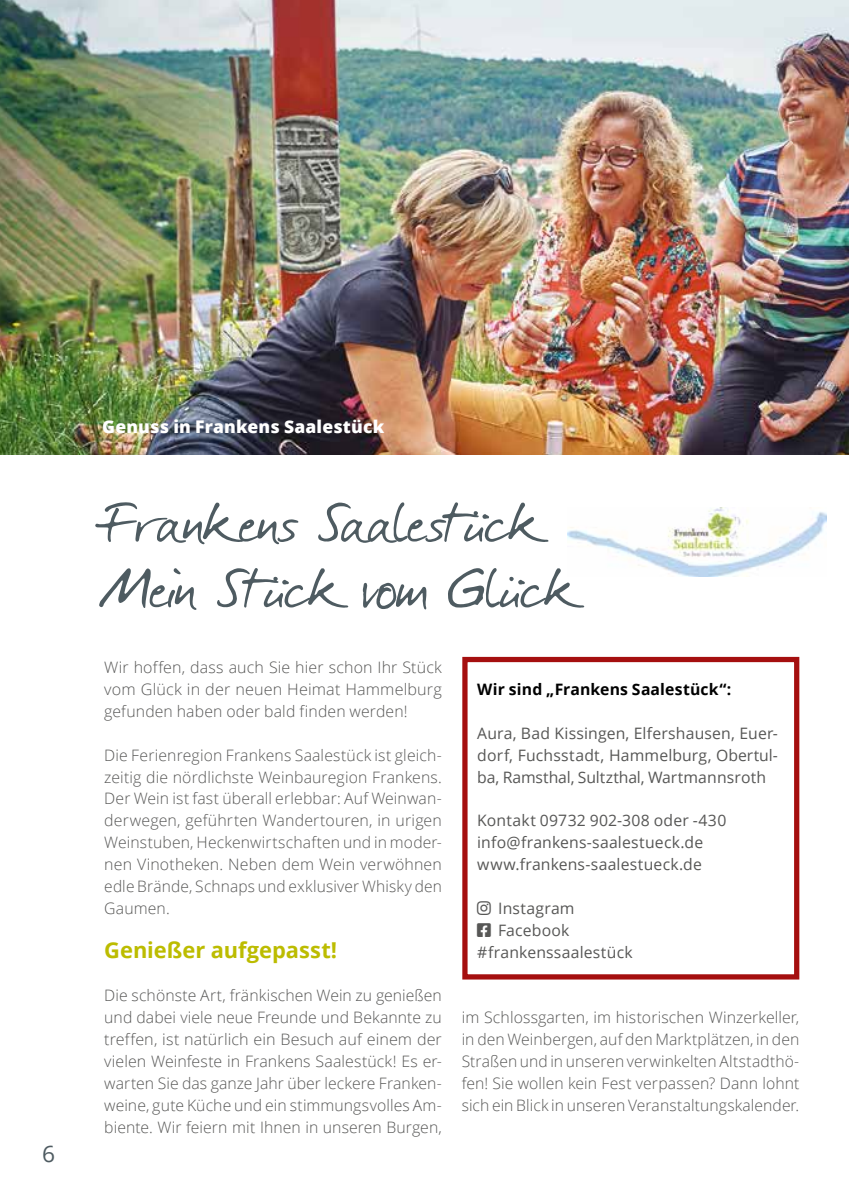
<style>
.page{position:relative;width:849px;height:1191px;background:#fff}
.page>*{position:absolute;margin:0;border:0;box-sizing:border-box;transform-origin:0 0}
.t1{font:71.75px/65.6px "Darkwoman";letter-spacing:.005em;color:#4e5b61}
.t2{font:22.75px "Open Sans";color:#4e5b61}
.t3{font:700 21.88px "Open Sans";color:#bcbc00}
.t4{font:800 17.5px "Open Sans";letter-spacing:.01em;color:#fff}
.t5{font:300 15.75px/21.9px "Open Sans";letter-spacing:.01em;color:#575756;text-align:justify}
.t6{font:15.75px/21.9px "Open Sans";letter-spacing:.01em;color:#575756}
.t7{font:700 15.75px "Open Sans";letter-spacing:.01em;color:#000}
</style>
<div class="page">
<img style="left:0;top:0;width:848px;height:454px">
<div style="left:462px;top:657px;width:337px;height:322px;border:5px solid #a50f0f"></div>
<img style="left:567px;top:507px;width:259px;height:69px">
<h2 class="t2" style="left:42px;top:1137px;width:15px">6</h2>
<p class="t4" style="left:102px;top:413px;width:284px">Genuss in Frankens Saalestück</p>
<h1 class="t1" style="left:104px;top:484px;width:475px">Frankens Saalestück<br>Mein Stück vom Glück</h1>
<p class="t5" style="left:104px;top:656px;width:339px">Wir hoffen, dass auch Sie hier schon Ihr Stück vom Glück in der neuen Heimat Hammelburg gefunden haben oder bald finden werden!</p>
<p class="t5" style="left:104px;top:743px;width:339px">Die Ferienregion Frankens Saalestück ist gleich&shy;zeitig die nördlichste Weinbauregion Frankens.<br>Der Wein ist fast überall erlebbar: Auf Weinwan&shy;derwegen, geführten Wandertouren, in urigen Weinstuben, Heckenwirtschaften und in moder&shy;nen Vinotheken. Neben dem Wein verwöhnen edle Brände, Schnaps und exklusiver Whisky den Gaumen.</p>
<h3 class="t3" style="left:104px;top:934px;width:234px">Genießer aufgepasst!</h3>
<p class="t5" style="left:104px;top:984px;width:339px">Die schönste Art, fränkischen Wein zu genießen und dabei viele neue Freunde und Bekannte zu treffen, ist natürlich ein Besuch auf einem der vielen Weinfeste in Frankens Saalestück! Es er&shy;warten Sie das ganze Jahr über leckere Franken&shy;weine, gute Küche und ein stimmungsvolles Am&shy;biente. Wir feiern mit Ihnen in unseren Burgen,</p>
<p class="t7" style="left:477px;top:678px;width:255px">Wir sind „Frankens Saalestück“:</p>
<p class="t6" style="left:477px;top:721px;width:302px;text-align:justify">Aura, Bad Kissingen, Elfershausen, Euer&shy;dorf, Fuchsstadt, Hammelburg, Obertul&shy;ba, Ramsthal, Sultzthal, Wartmannsroth</p>
<p class="t6" style="left:477px;top:809px;width:250px">Kontakt 09732 902-308 oder -430 info@frankens-saalestueck.de www.frankens-saalestueck.de</p>
<p class="t6" style="left:477px;top:897px;width:99px">■▲▼ Instagram</p>
<p class="t6" style="left:477px;top:918px;width:157px">□□▲❑◆ Facebook #frankenssaalestück</p>
<p class="t5" style="left:461px;top:1006px;width:339px">im Schlossgarten, im historischen Winzerkeller, in den Weinbergen, auf den Marktplätzen, in den Straßen und in unseren verwinkelten Altstadthö&shy;fen! Sie wollen kein Fest verpassen? Dann lohnt sich ein Blick in unseren Veranstaltungskalender.</p>
</div>
